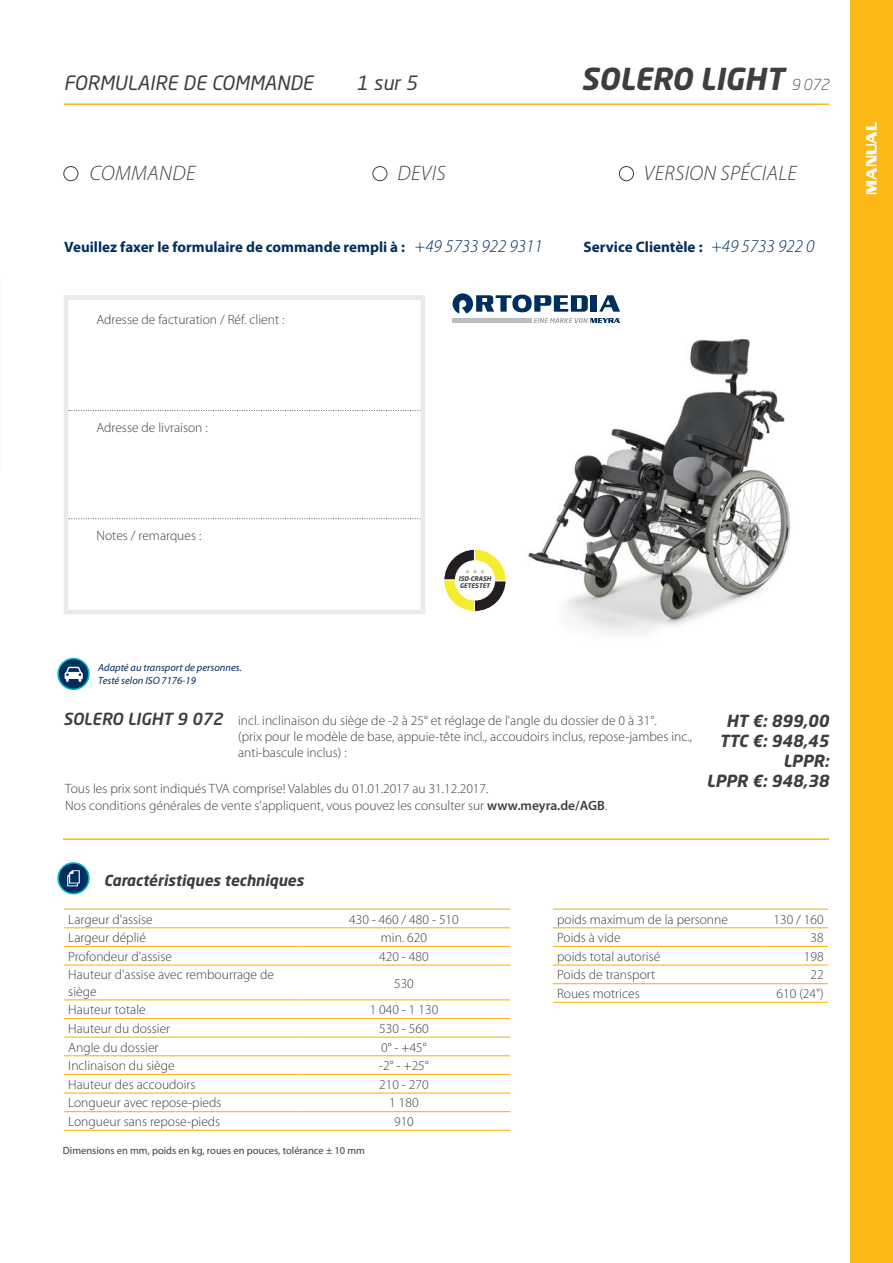
<style>
.page{position:relative;width:893px;height:1263px;background:#fff}
.page>*{position:absolute;margin:0;border:0;box-sizing:border-box;transform-origin:0 0}
.t1{font:italic 700 30px "Neo Sans Std";color:#3e3e3f}
.t2{font:italic 300 21px "Myriad Pro";letter-spacing:.02em;color:#3e3e3f}
.t3{font:italic 19.5px "Neo Sans Std";color:#3e3e3f}
.t4{font:italic 700 16.5px/19.8px "Neo Sans Std";color:#3e3e3f;text-align:right}
.t5{font:italic 500 16.5px "Neo Sans Std";color:#3e3e3f}
.t6{font:700 15.15px "Myriad Pro";color:#002e5e}
.t7{font:700 15px "Myriad Pro";color:#002e5e}
.t8{font:italic 700 15px "Neo Sans Std";color:#3e3e3f}
.t9{font:700 15px "Enter Sansman";color:#fff}
.t10{font:300 13.5px/16.2px "Myriad Pro";color:#3e3e3f}
.t11{font:10.5px "Myriad Pro";color:#3e3e3f}
.t12{font:italic 10.5px/12.6px "Myriad Pro";color:#002e5e}
.t13{font:italic 700 6.45px/6.8px "Neo Sans Std";color:#3e3e3f}
.s1{font-weight:300;font-size:15px}
.s2{font-weight:300;font-style:italic;font-size:18px}
.s3{font-weight:600}
</style>
<div class="page">
<div style="left:850px;top:0;width:43px;height:1263px;background:#fcb814"></div>
<hr style="left:64px;top:103px;width:765px;height:2px;background:#fcb814">
<img style="left:528px;top:323px;width:263px;height:310px">
<hr style="left:63px;top:838px;width:766px;height:2px;background:#fcb814">
<div style="left:58px;top:863px;width:31px;height:31px;background:#002e5e;border-radius:50%"></div>
<div style="left:57px;top:862px;width:33px;height:32px;border:2px solid #00b6bc;border-radius:50%"></div>
<svg style="left:67px;top:870px;width:13px;height:16px"></svg>
<div style="left:58px;top:659px;width:31px;height:30px;background:#002e5e;border-radius:50%"></div>
<div style="left:57px;top:658px;width:33px;height:32px;border:2px solid #00b6bc;border-radius:50%"></div>
<svg style="left:65px;top:667px;width:18px;height:15px"></svg>
<hr style="left:64px;top:908px;width:234px;height:2px;background:#fcb814">
<hr style="left:64px;top:927px;width:234px;height:1px;background:#fcb814">
<hr style="left:64px;top:946px;width:234px;height:1px;background:#fcb814">
<hr style="left:64px;top:964px;width:234px;height:1px;background:#fcb814">
<hr style="left:64px;top:999px;width:234px;height:1px;background:#fcb814">
<hr style="left:64px;top:1018px;width:234px;height:1px;background:#fcb814">
<hr style="left:64px;top:1036px;width:234px;height:2px;background:#fcb814">
<hr style="left:64px;top:1055px;width:234px;height:1px;background:#fcb814">
<hr style="left:64px;top:1074px;width:234px;height:1px;background:#fcb814">
<hr style="left:64px;top:1092px;width:234px;height:1px;background:#fcb814">
<hr style="left:64px;top:1111px;width:234px;height:1px;background:#fcb814">
<hr style="left:64px;top:1130px;width:234px;height:1px;background:#fcb814">
<hr style="left:298px;top:908px;width:212px;height:2px;background:#fcb814">
<hr style="left:298px;top:1130px;width:212px;height:1px;background:#fcb814">
<hr style="left:298px;top:927px;width:212px;height:1px;background:#fcb814">
<hr style="left:298px;top:946px;width:212px;height:1px;background:#fcb814">
<hr style="left:298px;top:964px;width:212px;height:1px;background:#fcb814">
<hr style="left:298px;top:999px;width:212px;height:1px;background:#fcb814">
<hr style="left:298px;top:1018px;width:212px;height:1px;background:#fcb814">
<hr style="left:298px;top:1036px;width:212px;height:2px;background:#fcb814">
<hr style="left:298px;top:1055px;width:212px;height:1px;background:#fcb814">
<hr style="left:298px;top:1074px;width:212px;height:1px;background:#fcb814">
<hr style="left:298px;top:1092px;width:212px;height:1px;background:#fcb814">
<hr style="left:298px;top:1111px;width:212px;height:1px;background:#fcb814">
<hr style="left:553px;top:908px;width:212px;height:2px;background:#fcb814">
<hr style="left:553px;top:927px;width:212px;height:1px;background:#fcb814">
<hr style="left:553px;top:946px;width:212px;height:1px;background:#fcb814">
<hr style="left:553px;top:964px;width:212px;height:1px;background:#fcb814">
<hr style="left:553px;top:983px;width:212px;height:1px;background:#fcb814">
<hr style="left:553px;top:1002px;width:212px;height:1px;background:#fcb814">
<hr style="left:765px;top:908px;width:63px;height:2px;background:#fcb814">
<hr style="left:765px;top:927px;width:63px;height:1px;background:#fcb814">
<hr style="left:765px;top:946px;width:63px;height:1px;background:#fcb814">
<hr style="left:765px;top:964px;width:63px;height:1px;background:#fcb814">
<hr style="left:765px;top:983px;width:63px;height:1px;background:#fcb814">
<hr style="left:765px;top:1002px;width:63px;height:1px;background:#fcb814">
<svg style="left:443px;top:549px;width:64px;height:63px"></svg>
<svg style="left:453px;top:293px;width:167px;height:30px"></svg>
<svg style="left:69px;top:410px;width:351px;height:1px"></svg>
<svg style="left:69px;top:518px;width:351px;height:1px"></svg>
<div style="left:64px;top:295px;width:361px;height:319px;border:4px solid #e9eaeb"></div>
<div style="left:63px;top:166px;width:15px;height:15px;border:1px solid #3e3e3f;border-radius:50%"></div>
<div style="left:372px;top:166px;width:15px;height:15px;border:1px solid #3e3e3f;border-radius:50%"></div>
<div style="left:619px;top:166px;width:15px;height:15px;border:1px solid #3e3e3f;border-radius:50%"></div>
<h3 class="t3" style="left:64px;top:71px;width:251px">FORMULAIRE DE COMMANDE</h3>
<h3 class="t3" style="left:356px;top:71px;width:62px">1 sur 5</h3>
<h1 class="t1" style="left:581px;top:60px;width:250px">SOLERO LIGHT <span class="s1">9 072</span></h1>
<h2 class="t2" style="left:90px;top:162px;width:107px">COMMANDE</h2>
<h2 class="t2" style="left:398px;top:162px;width:50px">DEVIS</h2>
<h2 class="t2" style="left:644px;top:162px;width:154px">VERSION SPÉCIALE</h2>
<p class="t7" style="left:64px;top:239px;width:480px">Veuillez faxer le formulaire de commande rempli à : <span class="s2">+49 5733 922 9311</span></p>
<p class="t6" style="left:584px;top:238px;width:232px">Service Clientèle : <span class="s2">+49 5733 922 0</span></p>
<p class="t10" style="left:96px;top:312px;width:190px">Adresse de facturation / Réf. client :</p>
<p class="t9" style="left:863px;top:195px;width:75px;rotate:-90deg">MANUAL</p>
<p class="t10" style="left:96px;top:420px;width:113px">Adresse de livraison :</p>
<p class="t10" style="left:96px;top:528px;width:106px">Notes / remarques :</p>
<p class="t13" style="left:458px;top:575px;width:34px">ISO-CRASH<br>GETESTET</p>
<p class="t12" style="left:98px;top:662px;width:145px">Adapté au transport de personnes.<br>Testé selon ISO 7176-19</p>
<p class="t5" style="left:63px;top:708px;width:161px">SOLERO LIGHT 9 072</p>
<p class="t10" style="left:238px;top:712px;width:455px">incl. inclinaison du siège de -2 à 25° et réglage de l'angle du dossier de 0 à 31°.<br>(prix pour le modèle de base, appuie-tête incl., accoudoirs inclus, repose-jambes inc., anti-bascule inclus) :</p>
<p class="t10" style="left:65px;top:781px;width:543px">Tous les prix sont indiqués TVA comprise! Valables du 01.01.2017 au 31.12.2017.<br>Nos conditions générales de vente s'appliquent, vous pouvez les consulter sur <span class="s3">www.meyra.de/AGB</span>.</p>
<p class="t4" style="left:706px;top:711px;width:124px">HT €: 899,00<br>TTC €: 948,45<br>LPPR:<br>LPPR €: 948,38</p>
<p class="t8" style="left:104px;top:870px;width:201px">Caractéristiques techniques</p>
<p class="t10" style="left:68px;top:911px;width:86px">Largeur d'assise</p>
<p class="t10" style="left:349px;top:911px;width:111px">430 - 460 / 480 - 510</p>
<p class="t10" style="left:68px;top:930px;width:79px">Largeur déplié</p>
<p class="t10" style="left:381px;top:930px;width:48px">min. 620</p>
<p class="t10" style="left:68px;top:948px;width:105px">Profondeur d'assise</p>
<p class="t10" style="left:379px;top:948px;width:51px">420 - 480</p>
<p class="t10" style="left:68px;top:967px;width:207px">Hauteur d'assise avec rembourrage de siège</p>
<p class="t10" style="left:394px;top:975px;width:21px">530</p>
<p class="t10" style="left:68px;top:1002px;width:79px">Hauteur totale</p>
<p class="t10" style="left:370px;top:1002px;width:70px">1 040 - 1 130</p>
<p class="t10" style="left:68px;top:1020px;width:103px">Hauteur du dossier</p>
<p class="t10" style="left:379px;top:1020px;width:51px">530 - 560</p>
<p class="t10" style="left:68px;top:1039px;width:92px">Angle du dossier</p>
<p class="t10" style="left:381px;top:1039px;width:47px">0° - +45°</p>
<p class="t10" style="left:68px;top:1058px;width:108px">Inclinaison du siège</p>
<p class="t10" style="left:379px;top:1058px;width:51px">-2° - +25°</p>
<p class="t10" style="left:68px;top:1076px;width:129px">Hauteur des accoudoirs</p>
<p class="t10" style="left:379px;top:1076px;width:51px">210 - 270</p>
<p class="t10" style="left:68px;top:1095px;width:155px">Longueur avec repose-pieds</p>
<p class="t10" style="left:389px;top:1095px;width:31px">1 180</p>
<p class="t10" style="left:68px;top:1114px;width:153px">Longueur sans repose-pieds</p>
<p class="t10" style="left:394px;top:1114px;width:21px">910</p>
<p class="t11" style="left:63px;top:1144px;width:303px">Dimensions en mm, poids en kg, roues en pouces, tolérance ± 10 mm</p>
<p class="t10" style="left:557px;top:911px;width:172px">poids maximum de la personne</p>
<p class="t10" style="left:773px;top:911px;width:52px">130 / 160</p>
<p class="t10" style="left:557px;top:930px;width:65px">Poids à vide</p>
<p class="t10" style="left:810px;top:930px;width:15px">38</p>
<p class="t10" style="left:557px;top:948px;width:105px">poids total autorisé</p>
<p class="t10" style="left:804px;top:948px;width:21px">198</p>
<p class="t10" style="left:557px;top:967px;width:100px">Poids de transport</p>
<p class="t10" style="left:810px;top:967px;width:15px">22</p>
<p class="t10" style="left:557px;top:986px;width:84px">Roues motrices</p>
<p class="t10" style="left:777px;top:986px;width:49px">610 (24")</p>
</div>
